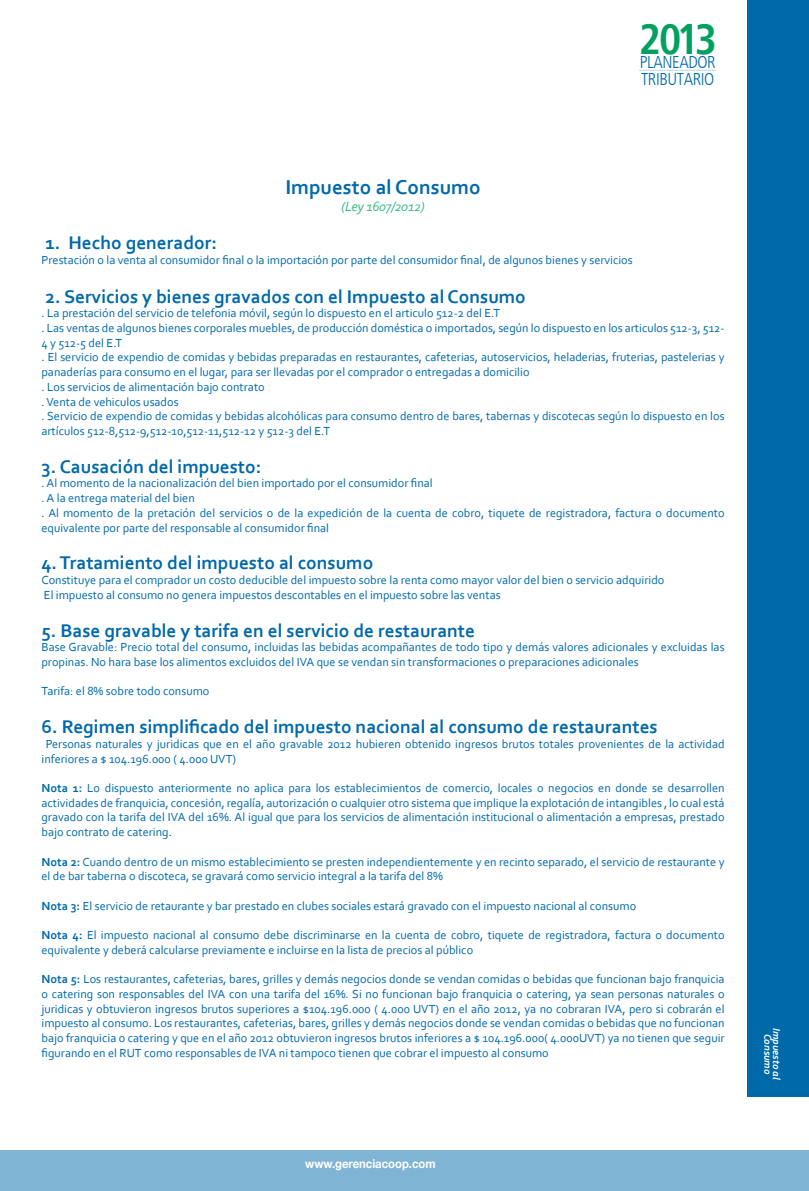
<style>
.page{position:relative;width:809px;height:1191px;background:#fff}
.page>*{position:absolute;margin:0;border:0;box-sizing:border-box;transform-origin:0 0}
.t1{font:700 condensed 42.7px "Frutiger LT";color:#00a160}
.t2{font:700 21px "Corbel";color:#0069aa}
.t3{font:700 19.25px "Corbel";color:#0069aa}
.t4{font:300 condensed 17.15px/17.2px "Frutiger LT";letter-spacing:-.025em;color:#0069aa}
.t5{font:italic 14px "Corbel";letter-spacing:-.025em;color:#40b988}
.t6{font:12.25px/14.7px "Corbel";color:#0069aa}
.t7{font:700 12.25px "Helvetica Neue";color:#fff;scale:.92 1}
.t8{font:italic 700 10.5px/8.8px "Corbel";color:#fff;text-align:center}
.s1{font-weight:700}
</style>
<div class="page">
<div style="left:0;top:1150px;width:809px;height:41px;background:#80b4d5"></div>
<hr style="left:639px;top:70px;width:76px;height:1px;background:#cce1ee">
<div style="left:747px;top:0;width:62px;height:1096px;background:#0069aa"></div>
<h2 class="t2" style="left:285px;top:174px;width:197px">Impuesto al Consumo</h2>
<p class="t5" style="left:341px;top:198px;width:85px">(Ley 1607/2012)</p>
<h1 class="t1" style="left:639px;top:14px;width:80px">2013</h1>
<h3 class="t4" style="left:639px;top:54px;width:78px">PLANEADOR<br>TRIBUTARIO</h3>
<h3 class="t3" style="left:45px;top:231px;width:173px">1. Hecho generador:</h3>
<p class="t6" style="left:41px;top:252px;width:593px">Prestación o la venta al consumidor final o la importación por parte del consumidor final, de algunos bienes y servicios</p>
<h3 class="t3" style="left:45px;top:284px;width:482px">2. Servicios y bienes gravados con el Impuesto al Consumo</h3>
<p class="t6" style="left:41px;top:305px;width:684px">. La prestación del servicio de telefonia móvil, según lo dispuesto en el articulo 512-2 del E.T<br>. Las ventas de algunos bienes corporales muebles, de producción doméstica o importados, según lo dispuesto en los articulos 512-3, 512- 4 y 512-5 del E.T<br>. El servicio de expendio de comidas y bebidas preparadas en restaurantes, cafeterias, autoservicios, heladerias, fruterias, pastelerias y panaderías para consumo en el lugar, para ser llevadas por el comprador o entregadas a domicilio<br>. Los servicios de alimentación bajo contrato<br>. Venta de vehiculos usados<br>. Servicio de expendio de comidas y bebidas alcohólicas para consumo dentro de bares, tabernas y discotecas según lo dispuesto en los artículos 512-8,512-9,512-10,512-11,512-12 y 512-3 del E.T</p>
<h3 class="t3" style="left:41px;top:454px;width:221px">3. Causación del impuesto:</h3>
<p class="t6" style="left:41px;top:476px;width:684px">. Al momento de la nacionalización del bien importado por el consumidor final<br>. A la entrega material del bien<br>. Al momento de la pretación del servicios o de la expedición de la cuenta de cobro, tiquete de registradora, factura o documento equivalente por parte del responsable al consumidor final</p>
<h3 class="t3" style="left:41px;top:551px;width:333px">4. Tratamiento del impuesto al consumo</h3>
<p class="t6" style="left:41px;top:572px;width:624px">Constituye para el comprador un costo deducible del impuesto sobre la renta como mayor valor del bien o servicio adquirido<br>El impuesto al consumo no genera impuestos descontables en el impuesto sobre las ventas</p>
<h3 class="t3" style="left:41px;top:618px;width:435px">5. Base gravable y tarifa en el servicio de restaurante</h3>
<p class="t6" style="left:41px;top:639px;width:684px">Base Gravable: Precio total del consumo, incluidas las bebidas acompañantes de todo tipo y demás valores adicionales y excluidas las propinas. No hara base los alimentos excluidos del IVA que se vendan sin transformaciones o preparaciones adicionales</p>
<p class="t6" style="left:41px;top:683px;width:169px">Tarifa: el 8% sobre todo consumo</p>
<h3 class="t3" style="left:41px;top:715px;width:617px">6. Regimen simplificado del impuesto nacional al consumo de restaurantes</h3>
<p class="t6" style="left:41px;top:736px;width:684px;text-indent:4px">Personas naturales y juridicas que en el año gravable 2012 hubieren obtenido ingresos brutos totales provenientes de la actividad inferiores a $ 104.196.000 ( 4.000 UVT)</p>
<p class="t6" style="left:41px;top:780px;width:684px;text-align:justify"><span class="s1">Nota 1:</span> Lo dispuesto anteriormente no aplica para los establecimientos de comercio, locales o negocios en donde se desarrollen actividades de franquicia, concesión, regalía, autorización o cualquier otro sistema que implique la explotación de intangibles , lo cual está gravado con la tarifa del IVA del 16%. Al igual que para los servicios de alimentación institucional o alimentación a empresas, prestado bajo contrato de catering.</p>
<p class="t6" style="left:41px;top:854px;width:684px"><span class="s1">Nota 2:</span> Cuando dentro de un mismo establecimiento se presten independientemente y en recinto separado, el servicio de restaurante y el de bar taberna o discoteca, se gravará como servicio integral a la tarifa del 8%</p>
<p class="t6" style="left:41px;top:898px;width:596px"><span class="s1">Nota 3:</span> El servicio de retaurante y bar prestado en clubes sociales estará gravado con el impuesto nacional al consumo</p>
<p class="t6" style="left:41px;top:927px;width:684px"><span class="s1">Nota 4:</span> El impuesto nacional al consumo debe discriminarse en la cuenta de cobro, tiquete de registradora, factura o documento equivalente y deberá calcularse previamente e incluirse en la lista de precios al público</p>
<p class="t6" style="left:41px;top:971px;width:684px;text-align:justify"><span class="s1">Nota 5:</span> Los restaurantes, cafeterias, bares, grilles y demás negocios donde se vendan comidas o bebidas que funcionan bajo franquicia o catering son responsables del IVA con una tarifa del 16%. Si no funcionan bajo franquicia o catering, ya sean personas naturales o juridicas y obtuvieron ingresos brutos superiores a $104.196.000 ( 4.000 UVT) en el año 2012, ya no cobraran IVA, pero si cobrarán el impuesto al consumo. Los restaurantes, cafeterias, bares, grilles y demás negocios donde se vendan comidas o bebidas que no funcionan bajo franquicia o catering y que en el año 2012 obtuvieron ingresos brutos inferiores a $ 104.196.000( 4.000UVT) ya no tienen que seguir figurando en el RUT como responsables de IVA ni tampoco tienen que cobrar el impuesto al consumo</p>
<p class="t7" style="left:305px;top:1156px;width:143px">www.gerenciacoop.com</p>
<p class="t8" style="left:781px;top:1028px;width:53px;rotate:90deg">Impuesto al<br>Consumo</p>
</div>
